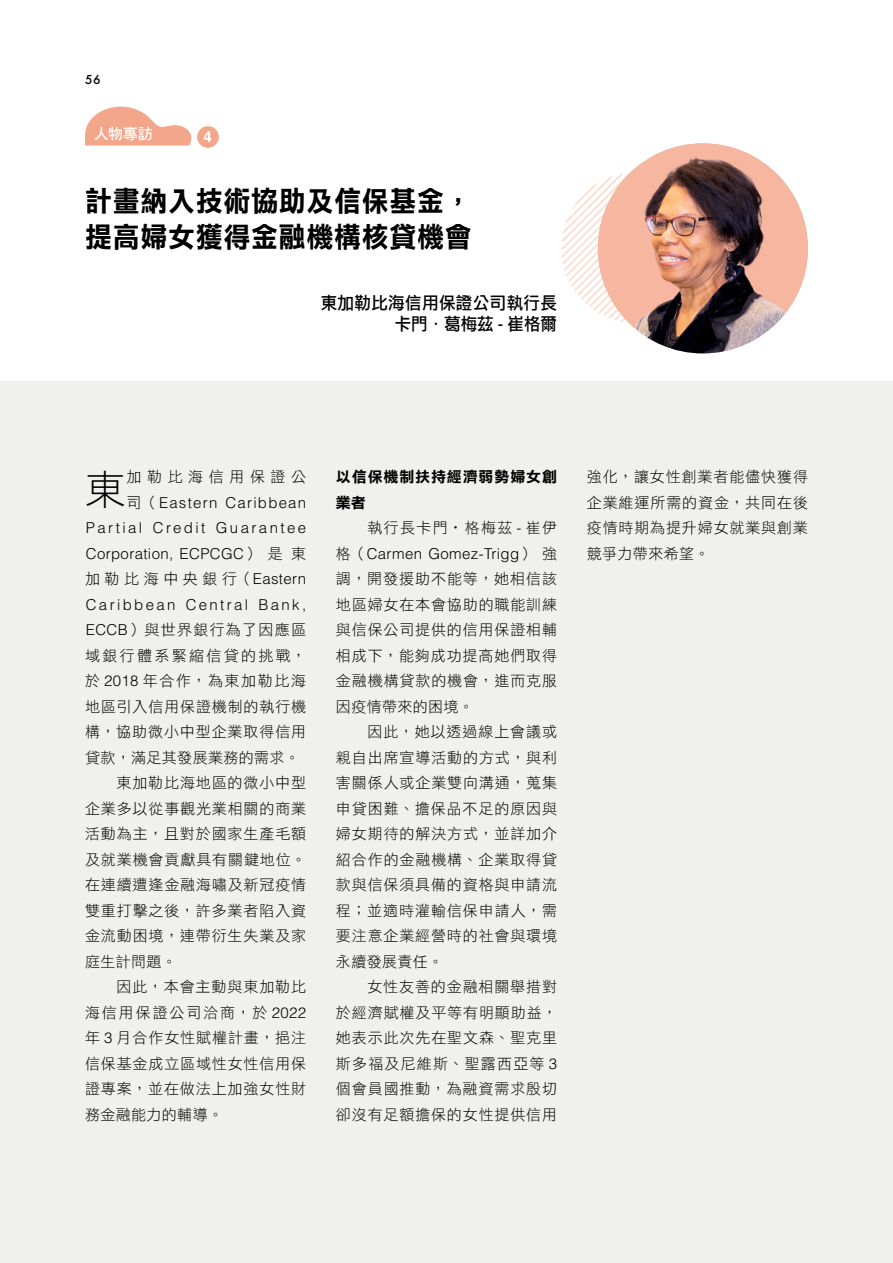
<style>
.page{position:relative;width:893px;height:1263px;background:#fff}
.page>*{position:absolute;margin:0;border:0;box-sizing:border-box;transform-origin:0 0}
.t1{font:40.5px "DF Hei Std W3";color:#000}
.t2{font:28.35px/36px "DF Li Hei Std W7";letter-spacing:.025em;color:#000;scale:.95 1}
.t3{font:17.4px/21px "DF Li Hei Std W5";letter-spacing:.025em;color:#000;text-align:right;scale:.95 1}
.t4{font:15.15px "DF Hei Std W7";color:#fff}
.t5{font:700 15.15px "Helvetica";color:#fff}
.t6{font:15px/25.5px "DF Hei Std W3";letter-spacing:.06em;color:#000;text-align:justify}
.t7{font:300 15px/25.5px "Helvetica LT Std";letter-spacing:.15em;color:#000;text-align:justify}
.t8{font:15px "DF Hei Std W3";letter-spacing:.025em;color:#000}
.t9{font:300 15px "Helvetica LT Std";letter-spacing:.025em;color:#000}
.t10{font:15px "DF Hei Std W3";letter-spacing:.305em;color:#000}
.t11{font:15px/25.5px "DF Li Hei Std W7";letter-spacing:.055em;color:#000}
.t12{font:15px "DF Hei Std W3";letter-spacing:.085em;color:#000}
.t13{font:15px "DF Hei Std W3";letter-spacing:.11em;color:#000}
.t14{font:15px "DF Hei Std W3";letter-spacing:.125em;color:#000}
.t15{font:15px "DF Hei Std W3";letter-spacing:.155em;color:#000}
.t16{font:15px "DF Hei Std W3";letter-spacing:.09em;color:#000}
.t17{font:15px "DF Hei Std W3";letter-spacing:.37em;color:#000}
.t18{font:500 12px "Futura";color:#000}
.s1{font-family:"Helvetica"}
.s2{font-family:"DF Hei Std W3";font-weight:400}
.s3{font-family:"Helvetica LT Std";font-weight:300}
.s4{font-family:"Adobe Fan Heiti Std";font-weight:700}
</style>
<div class="page">
<div style="left:0;top:381px;width:893px;height:882px;background:#f0f1ee"></div>
<svg style="left:561px;top:147px;width:205px;height:203px"></svg>
<img style="left:598px;top:143px;width:210px;height:210px;border-radius:105px">
<div style="left:197px;top:126px;width:22px;height:22px;background:#f4a68b;border-radius:50%"></div>
<svg style="left:85px;top:107px;width:107px;height:39px"></svg>
<p class="t18" style="left:85px;top:71px;width:17px">56</p>
<p class="t4" style="left:94px;top:126px;width:61px">人物專訪</p>
<p class="t5" style="left:204px;top:128px;width:10px">4</p>
<h2 class="t2" style="left:85px;top:182px;width:409px">計畫納入技術協助及信保基金，提高婦女獲得金融機構核貸機會</h2>
<p class="t3" style="left:321px;top:292px;width:250px">東加勒比海信用保證公司執行長卡門．葛梅茲 <span class="s1">-</span> 崔格爾</p>
<h1 class="t1" style="left:85px;top:468px;width:42px">東</h1>
<p class="t17" style="left:127px;top:469px;width:181px">加勒比海信用保證公</p>
<p class="t7" style="left:86px;top:489px;width:222px;text-indent:41px"><span class="s2">司（</span>Eastern Caribbean Partial Credit Guarantee Corporation, ECPCGC<span class="s2">）是東</span></p>
<p class="t10" style="left:85px;top:571px;width:223px">加勒比海中央銀行（<span class="s3">Eastern</span></p>
<p class="t7" style="left:86px;top:591px;width:222px">Caribbean Central Bank,</p>
<p class="t12" style="left:86px;top:622px;width:222px"><span class="s3">ECCB</span>）與世界銀行為了因應區</p>
<p class="t15" style="left:85px;top:647px;width:223px">域銀行體系緊縮信貸的挑戰，</p>
<p class="t13" style="left:85px;top:673px;width:223px">於 <span class="s3">2018</span> 年合作，為東加勒比海</p>
<p class="t6" style="left:85px;top:693px;width:223px">地區引入信用保證機制的執行機</p>
<p class="t6" style="left:85px;top:719px;width:223px">構，協助微小中型企業取得信用</p>
<p class="t8" style="left:85px;top:749px;width:216px">貸款，滿足其發展業務的需求。</p>
<p class="t6" style="left:117px;top:770px;width:191px">東加勒比海地區的微小中型</p>
<p class="t6" style="left:85px;top:795px;width:223px">企業多以從事觀光業相關的商業</p>
<p class="t6" style="left:85px;top:821px;width:223px">活動為主，且對於國家生產毛額</p>
<p class="t6" style="left:85px;top:846px;width:223px">及就業機會貢獻具有關鍵地位。</p>
<p class="t6" style="left:85px;top:872px;width:223px">在連續遭逢金融海嘯及新冠疫情</p>
<p class="t6" style="left:85px;top:897px;width:223px">雙重打擊之後，許多業者陷入資</p>
<p class="t6" style="left:85px;top:923px;width:223px">金流動困境，連帶衍生失業及家</p>
<p class="t6" style="left:85px;top:948px;width:93px">庭生計問題。</p>
<p class="t6" style="left:117px;top:974px;width:191px">因此，本會主動與東加勒比</p>
<p class="t14" style="left:85px;top:1004px;width:223px">海信用保證公司洽商，於 <span class="s3">2022</span></p>
<p class="t6" style="left:85px;top:1025px;width:223px">年 <span class="s3">3</span> 月合作女性賦權計畫，挹注</p>
<p class="t6" style="left:85px;top:1050px;width:223px">信保基金成立區域性女性信用保</p>
<p class="t6" style="left:85px;top:1076px;width:223px">證專案，並在做法上加強女性財</p>
<p class="t8" style="left:85px;top:1106px;width:140px">務金融能力的輔導。</p>
<p class="t11" style="left:336px;top:464px;width:223px">以信保機制扶持經濟弱勢婦女創業者</p>
<p class="t16" style="left:367px;top:520px;width:191px">執行長卡門<span class="s4">．</span>格梅茲 <span class="s3">-</span> 崔伊</p>
<p class="t9" style="left:336px;top:544px;width:223px"><span class="s2">格（</span>Carmen Gomez-Trigg<span class="s2">）強</span></p>
<p class="t6" style="left:336px;top:566px;width:223px">調，開發援助不能等，她相信該地區婦女在本會協助的職能訓練與信保公司提供的信用保證相輔相成下，能夠成功提高她們取得金融機構貸款的機會，進而克服因疫情帶來的困境。</p>
<p class="t6" style="left:336px;top:719px;width:223px;text-indent:31px">因此，她以透過線上會議或親自出席宣導活動的方式，與利害關係人或企業雙向溝通，蒐集申貸困難、擔保品不足的原因與婦女期待的解決方式，並詳加介紹合作的金融機構、企業取得貸款與信保須具備的資格與申請流程；並適時灌輸信保申請人，需要注意企業經營時的社會與環境永續發展責任。</p>
<p class="t6" style="left:336px;top:974px;width:223px;text-indent:31px">女性友善的金融相關舉措對於經濟賦權及平等有明顯助益，她表示此次先在聖文森、聖克里斯多福及尼維斯、聖露西亞等 <span class="s3">3</span>個會員國推動，為融資需求殷切卻沒有足額擔保的女性提供信用</p>
<p class="t6" style="left:587px;top:464px;width:223px">強化，讓女性創業者能儘快獲得企業維運所需的資金，共同在後疫情時期為提升婦女就業與創業競爭力帶來希望。</p>
</div>
